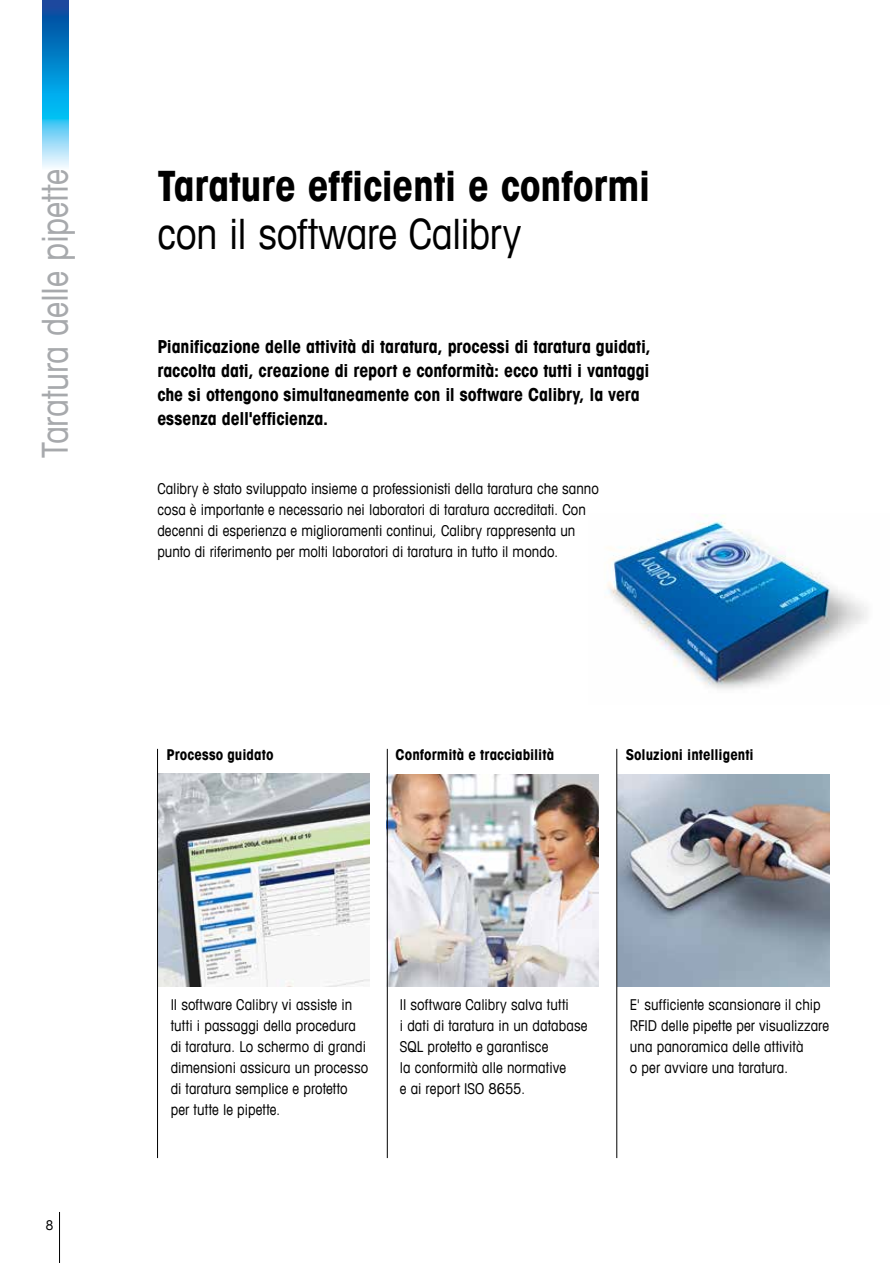
<style>
.page{position:relative;width:893px;height:1263px;background:#fff}
.page>*{position:absolute;margin:0;border:0;box-sizing:border-box;transform-origin:0 0}
.t1{font:700 condensed 42px "Avant Garde Com";letter-spacing:-.01em;color:#000}
.t2{font:condensed 42px "Avant Garde Com";letter-spacing:-.01em;color:#000}
.t3{font:condensed 36px "Avant Garde Com";letter-spacing:-.01em;color:#a7a9ac}
.t4{font:700 condensed 18px/24px "Avant Garde Com";letter-spacing:-.005em;color:#000}
.t5{font:condensed 15px/21px "Avant Garde Com";letter-spacing:.005em;color:#000}
.t6{font:700 condensed 15px "Avant Garde Com";color:#000}
.t7{font:condensed 13.5px "Avant Garde Com";color:#000}
</style>
<div class="page">
<hr style="left:59px;top:1212px;width:1px;height:51px;background:#000">
<img style="left:43px;top:0;width:25px;height:168px">
<img style="left:607px;top:515px;width:260px;height:174px">
<img style="left:617px;top:774px;width:212px;height:212px">
<img style="left:158px;top:773px;width:212px;height:213px">
<img style="left:388px;top:774px;width:211px;height:212px">
<hr style="left:616px;top:749px;width:1px;height:409px;background:#000">
<hr style="left:157px;top:749px;width:1px;height:409px;background:#000">
<hr style="left:387px;top:749px;width:1px;height:409px;background:#000">
<h2 class="t3" style="left:33px;top:458px;width:290px;rotate:-90deg">Taratura delle pipette</h2>
<h1 class="t1" style="left:157px;top:158px;width:495px">Tarature efficienti e conformi</h1>
<h1 class="t2" style="left:157px;top:207px;width:365px">con il software Calibry</h1>
<p class="t4" style="left:157px;top:334px;width:495px">Pianificazione delle attività di taratura, processi di taratura guidati, raccolta dati, creazione di report e conformità: ecco tutti i vantaggi che si ottengono simultaneamente con il software Calibry, la vera essenza dell'efficienza.</p>
<p class="t5" style="left:157px;top:478px;width:443px">Calibry è stato sviluppato insieme a professionisti della taratura che sanno cosa è importante e necessario nei laboratori di taratura accreditati. Con decenni di esperienza e miglioramenti continui, Calibry rappresenta un punto di riferimento per molti laboratori di taratura in tutto il mondo.</p>
<p class="t6" style="left:166px;top:745px;width:109px">Processo guidato</p>
<p class="t6" style="left:396px;top:745px;width:160px">Conformità e tracciabilità</p>
<p class="t6" style="left:626px;top:745px;width:130px">Soluzioni intelligenti</p>
<p class="t7" style="left:46px;top:1217px;width:9px">8</p>
<p class="t5" style="left:171px;top:994px;width:199px">Il software Calibry vi assiste in tutti i passaggi della procedura di taratura. Lo schermo di grandi dimensioni assicura un processo di taratura semplice e protetto per tutte le pipette.</p>
<p class="t5" style="left:400px;top:994px;width:189px">Il software Calibry salva tutti<br>i dati di taratura in un database<br>SQL protetto e garantisce<br>la conformità alle normative<br>e ai report ISO 8655.</p>
<p class="t5" style="left:630px;top:994px;width:201px">E' sufficiente scansionare il chip<br>RFID delle pipette per visualizzare una panoramica delle attività<br>o per avviare una taratura.</p>
</div>
